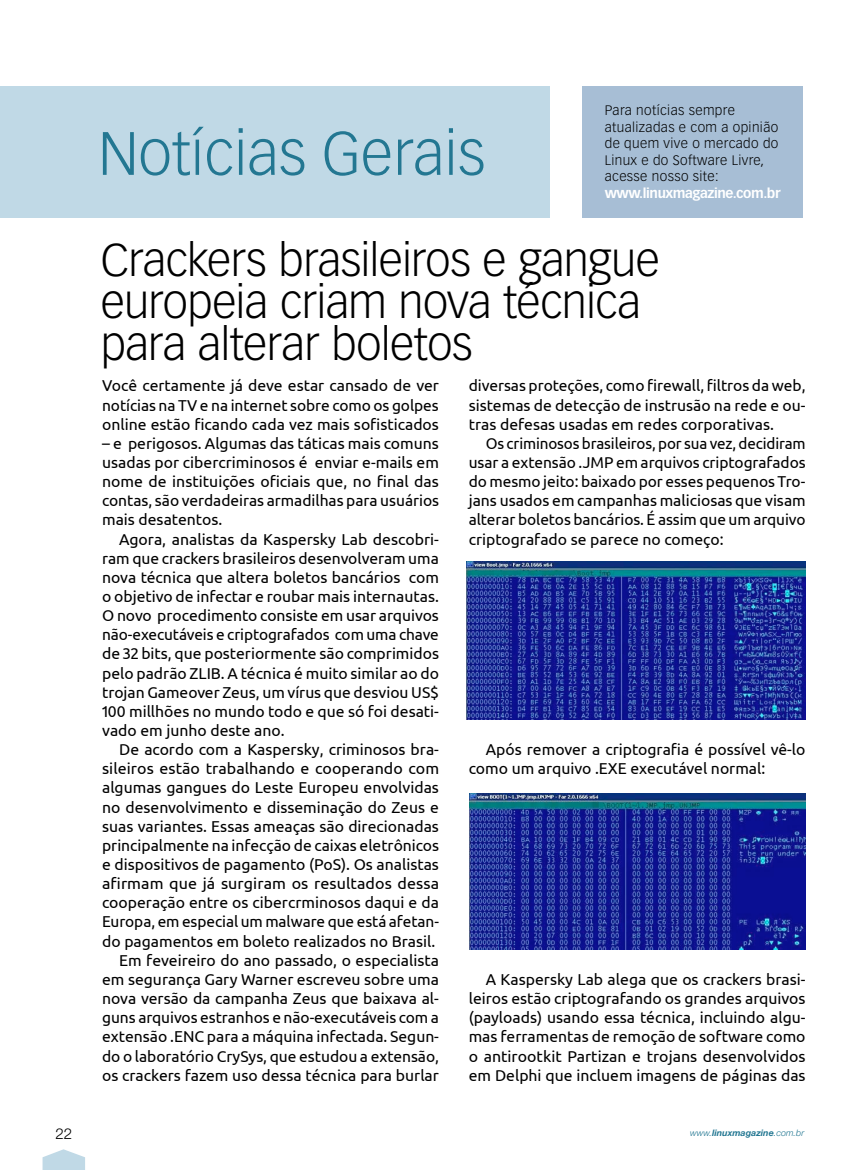
<style>
.page{position:relative;width:868px;height:1170px;background:#fff}
.page>*{position:absolute;margin:0;border:0;box-sizing:border-box;transform-origin:0 0}
.Intertítulo{font:300 60px "Vectora LT Std";color:#237792}
.Intertítulo-2{font:300 45px/42px "Vectora LT Std";letter-spacing:-.015em;color:#000}
.Parágrafo{font:15.75px/19.2px "Ubuntu";color:#000;text-align:justify}
.t1{font:300 15px "Helvetica Neue LT Std";color:#000}
.Parágrafo___Box{font:300 13.5px/16.5px "Vectora LT Std";letter-spacing:.03em;color:#000}
.t2{font:italic 700 9px "Helvetica Neue LT Std";color:#237792}
.s1{font-weight:700;color:#fff}
.s2{font-weight:300}
</style>
<div class="page">
<svg style="left:43px;top:1149px;width:42px;height:20px"></svg>
<div style="left:0;top:86px;width:549px;height:132px;background:#c0d9e6"></div>
<hr style="left:867px;top:449px;width:1px;height:631px;background:#c0d9e6">
<div style="left:582px;top:86px;width:220px;height:132px;background:#a7bed5"></div>
<img style="left:466px;top:561px;width:339px;height:158px">
<img style="left:469px;top:793px;width:336px;height:156px">
<p class="Intertítulo" style="left:98px;top:119px;width:388px">Notícias Gerais</p>
<p class="Parágrafo___Box" style="left:604px;top:102px;width:177px">Para notícias sempre atualizadas e com a opinião de quem vive o mercado do<br>Linux e do Software Livre, acesse nosso site: <span class="s1">www.linuxmagazine.com.br</span></p>
<p class="Intertítulo-2" style="left:101px;top:239px;width:560px">Crackers brasileiros e gangue europeia criam nova técnica para alterar boletos</p>
<p class="Parágrafo" style="left:102px;top:375px;width:338px">Você certamente já deve estar cansado de ver notícias na TV e na internet sobre como os golpes online estão ficando cada vez mais sofisticados</p>
<p class="Parágrafo" style="left:102px;top:433px;width:338px">– e perigosos. Algumas das táticas mais comuns usadas por cibercriminosos é enviar e-mails em nome de instituições oficiais que, no final das contas, são verdadeiras armadilhas para usuários mais desatentos.</p>
<p class="Parágrafo" style="left:102px;top:529px;width:338px;text-indent:17px">Agora, analistas da Kaspersky Lab descobri&shy;ram que crackers brasileiros desenvolveram uma nova técnica que altera boletos bancários com o objetivo de infectar e roubar mais internautas.<br>O novo procedimento consiste em usar arquivos não-executáveis e criptografados com uma chave de 32 bits, que posteriormente são comprimidos pelo padrão ZLIB. A técnica é muito similar ao do trojan Gameover Zeus, um vírus que desviou US$ 100 millhões no mundo todo e que só foi desati&shy;vado em junho deste ano.</p>
<p class="Parágrafo" style="left:102px;top:739px;width:338px;text-indent:17px">De acordo com a Kaspersky, criminosos bra&shy;sileiros estão trabalhando e cooperando com algumas gangues do Leste Europeu envolvidas no desenvolvimento e disseminação do Zeus e suas variantes. Essas ameaças são direcionadas principalmente na infecção de caixas eletrônicos e dispositivos de pagamento (PoS). Os analistas afirmam que já surgiram os resultados dessa cooperação entre os cibercrminosos daqui e da Europa, em especial um malware que está afetan&shy;do pagamentos em boleto realizados no Brasil.</p>
<p class="Parágrafo" style="left:102px;top:950px;width:338px;text-indent:17px">Em feveireiro do ano passado, o especialista em segurança Gary Warner escreveu sobre uma nova versão da campanha Zeus que baixava al&shy;guns arquivos estranhos e não-executáveis com a extensão .ENC para a máquina infectada. Segun&shy;do o laboratório CrySys, que estudou a extensão, os crackers fazem uso dessa técnica para burlar</p>
<p class="Parágrafo" style="left:468px;top:375px;width:338px">diversas proteções, como firewall, filtros da web, sistemas de detecção de instrusão na rede e ou&shy;tras defesas usadas em redes corporativas.</p>
<p class="Parágrafo" style="left:468px;top:433px;width:338px;text-indent:17px">Os criminosos brasileiros, por sua vez, decidiram usar a extensão .JMP em arquivos criptografados do mesmo jeito: baixado por esses pequenos Tro&shy;jans usados em campanhas maliciosas que visam alterar boletos bancários. É assim que um arquivo criptografado se parece no começo:</p>
<p class="Parágrafo" style="left:468px;top:739px;width:338px;text-indent:17px">Após remover a criptografia é possível vê-lo como um arquivo .EXE executável normal:</p>
<p class="Parágrafo" style="left:468px;top:969px;width:338px;text-indent:17px">A Kaspersky Lab alega que os crackers brasi&shy;leiros estão criptografando os grandes arquivos (payloads) usando essa técnica, incluindo algu&shy;mas ferramentas de remoção de software como o antirootkit Partizan e trojans desenvolvidos em Delphi que incluem imagens de páginas das</p>
<p class="t1" style="left:55px;top:1123px;width:18px">22</p>
<p class="t2" style="left:690px;top:1127px;width:115px"><span class="s2">www.</span>linuxmagazine<span class="s2">.com.br</span></p>
</div>
